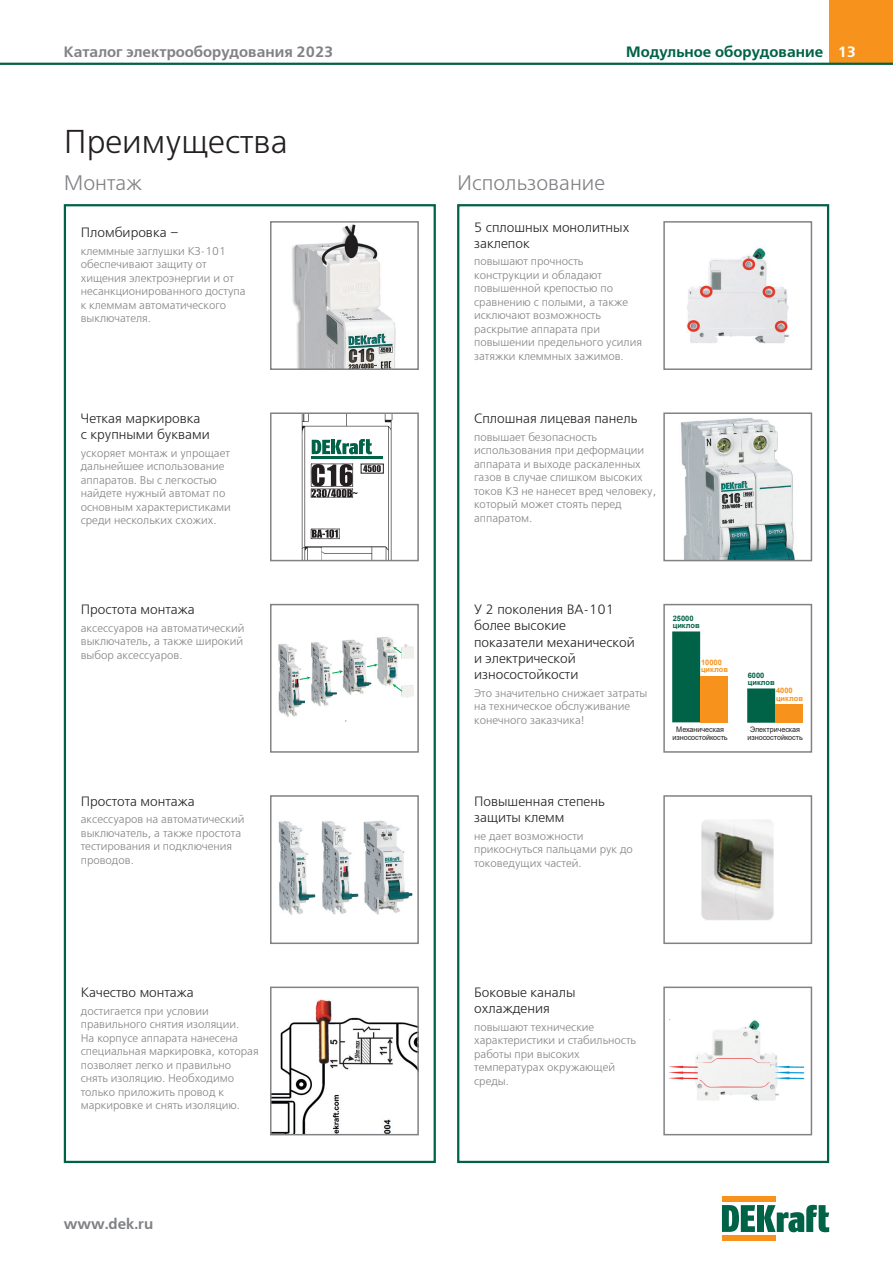
<style>
.page{position:relative;width:893px;height:1263px;background:#fff}
.page>*{position:absolute;margin:0;border:0;box-sizing:border-box;transform-origin:0 0}
.t1{font:33px "Free Set C";color:#231f20}
.t2{font:21px "Free Set C";color:#808285}
.t3{font:700 15px "Free Set C";color:#808285}
.t4{font:700 15px "Free Set C";color:#006246}
.t5{font:13.5px/16.2px "Free Set C";color:#231f20}
.t6{font:11.25px/13.5px "Free Set C";color:#808285}
.t7{font:7.5px/7.5px "Arial";letter-spacing:-.01em;color:#231f20;text-align:center}
.t8{font:700 7.5px/7.5px "Arial";color:#006246}
.t9{font:700 7.5px/7.5px "Arial";color:#f7931d}
.s1{color:#fff}
</style>
<div class="page">
<div style="left:829px;top:0;width:64px;height:64px;background:#f7931d"></div>
<hr style="left:0;top:63px;width:893px;height:2px;background:#006246">
<div style="left:722px;top:1235px;width:54px;height:6px;background:#f7931d"></div>
<div style="left:722px;top:1196px;width:54px;height:5px;background:#f7931d"></div>
<div style="left:757px;top:1205px;width:7px;height:27px;background:#006246"></div>
<svg style="left:764px;top:1205px;width:65px;height:27px"></svg>
<svg style="left:722px;top:1205px;width:33px;height:27px"></svg>
<div style="left:64px;top:204px;width:372px;height:959px;border:2px solid #006246"></div>
<div style="left:457px;top:204px;width:372px;height:959px;border:2px solid #006246"></div>
<img style="left:292px;top:224px;width:104px;height:143px">
<div style="left:270px;top:221px;width:149px;height:149px;border:2px solid #808285"></div>
<img style="left:687px;top:248px;width:102px;height:96px">
<div style="left:663px;top:221px;width:149px;height:149px;border:2px solid #808285"></div>
<img style="left:278px;top:644px;width:27px;height:73px">
<img style="left:311px;top:642px;width:26px;height:64px">
<img style="left:342px;top:639px;width:30px;height:56px">
<img style="left:374px;top:637px;width:24px;height:49px">
<img style="left:401px;top:644px;width:13px;height:15px">
<svg style="left:393px;top:647px;width:9px;height:7px"></svg>
<svg style="left:392px;top:684px;width:22px;height:13px"></svg>
<svg style="left:299px;top:676px;width:12px;height:4px"></svg>
<svg style="left:331px;top:670px;width:12px;height:4px"></svg>
<svg style="left:366px;top:664px;width:12px;height:3px"></svg>
<div style="left:270px;top:604px;width:149px;height:149px;border:2px solid #808285"></div>
<img style="left:278px;top:821px;width:38px;height:93px">
<img style="left:321px;top:821px;width:37px;height:93px">
<img style="left:363px;top:820px;width:49px;height:94px">
<div style="left:270px;top:795px;width:149px;height:149px;border:2px solid #808285"></div>
<svg style="left:302px;top:415px;width:90px;height:143px"></svg>
<div style="left:311px;top:529px;width:28px;height:10px;border:1px dashed #231f20"></div>
<div style="left:270px;top:412px;width:149px;height:149px;border:2px solid #808285"></div>
<img style="left:670px;top:1020px;width:135px;height:81px">
<div style="left:663px;top:986px;width:149px;height:149px;border:2px solid #808285"></div>
<img style="left:701px;top:819px;width:73px;height:101px">
<div style="left:663px;top:795px;width:149px;height:149px;border:2px solid #808285"></div>
<img style="left:680px;top:418px;width:115px;height:140px">
<div style="left:663px;top:412px;width:149px;height:149px;border:2px solid #808285"></div>
<img style="left:273px;top:999px;width:143px;height:133px">
<div style="left:270px;top:986px;width:149px;height:149px;border:2px solid #808285"></div>
<div style="left:672px;top:631px;width:28px;height:91px;background:#006246"></div>
<div style="left:700px;top:676px;width:28px;height:46px;background:#f7931d"></div>
<svg style="left:747px;top:688px;width:28px;height:35px"></svg>
<div style="left:775px;top:704px;width:28px;height:19px;background:#f7931d"></div>
<div style="left:663px;top:604px;width:149px;height:149px;border:2px solid #808285"></div>
<h3 class="t3" style="left:64px;top:43px;width:271px">Каталог электрооборудования 2023</h3>
<h3 class="t4" style="left:626px;top:43px;width:231px">Модульное оборудование <span class="s1">13</span></h3>
<h1 class="t1" style="left:64px;top:122px;width:226px">Преимущества</h1>
<h2 class="t2" style="left:64px;top:171px;width:80px">Монтаж</h2>
<h2 class="t2" style="left:457px;top:171px;width:149px">Использование</h2>
<p class="t5" style="left:81px;top:224px;width:99px">Пломбировка –</p>
<p class="t6" style="left:81px;top:244px;width:166px">клеммные заглушки КЗ-101 обеспечивают защиту от хищения электроэнергии и от несанкционированного доступа к клеммам автоматического выключателя.</p>
<p class="t5" style="left:474px;top:219px;width:157px">5 сплошных монолитных заклепок</p>
<p class="t6" style="left:474px;top:255px;width:169px">повышают прочность конструкции и обладают повышенной крепостью по сравнению с полыми, а также исключают возможность раскрытие аппарата при повышении предельного усилия затяжки клеммных зажимов.</p>
<p class="t5" style="left:81px;top:410px;width:131px">Четкая маркировка с крупными буквами</p>
<p class="t6" style="left:81px;top:446px;width:152px">ускоряет монтаж и упрощает дальнейшее использование аппаратов. Вы с легкостью найдете нужный автомат по основным характеристиками среди нескольких схожих.</p>
<p class="t5" style="left:81px;top:602px;width:116px">Простота монтажа</p>
<p class="t6" style="left:81px;top:622px;width:165px;text-align:justify">аксессуаров на автоматический выключатель, а также широкий выбор аксессуаров.</p>
<p class="t5" style="left:81px;top:793px;width:116px">Простота монтажа</p>
<p class="t6" style="left:81px;top:813px;width:165px">аксессуаров на автоматический выключатель, а также простота тестирования и подключения проводов.</p>
<p class="t5" style="left:81px;top:984px;width:115px">Качество монтажа</p>
<p class="t6" style="left:81px;top:1004px;width:179px">достигается при условии правильного снятия изоляции.<br>На корпусе аппарата нанесена специальная маркировка, которая позволяет легко и правильно снять изоляцию. Необходимо только приложить провод к маркировке и снять изоляцию.</p>
<h3 class="t3" style="left:64px;top:1215px;width:91px">www.dek.ru</h3>
<p class="t5" style="left:474px;top:410px;width:165px">Сплошная лицевая панель</p>
<p class="t6" style="left:474px;top:430px;width:184px">повышает безопасность использования при деформации аппарата и выходе раскаленных газов в случае слишком высоких токов КЗ не нанесет вред человеку, который может стоять перед аппаратом.</p>
<p class="t5" style="left:474px;top:602px;width:162px">У 2 поколения ВА-101 более высокие показатели механической и электрической износостойкости</p>
<p class="t6" style="left:474px;top:686px;width:175px">Это значительно снижает затраты на техническое обслуживание конечного заказчика!</p>
<p class="t5" style="left:474px;top:793px;width:132px">Повышенная степень защиты клемм</p>
<p class="t6" style="left:474px;top:829px;width:160px">не дает возможности прикоснуться пальцами рук до токоведущих частей.</p>
<p class="t8" style="left:673px;top:614px;width:28px">25000 циклов</p>
<p class="t9" style="left:701px;top:659px;width:28px">10000 циклов</p>
<p class="t7" style="left:672px;top:726px;width:57px">Механическая износостойкость</p>
<p class="t8" style="left:748px;top:671px;width:28px">6000 циклов</p>
<p class="t9" style="left:776px;top:687px;width:28px">4000 циклов</p>
<p class="t7" style="left:747px;top:726px;width:57px">Электрическая износостойкость</p>
<p class="t5" style="left:474px;top:984px;width:103px">Боковые каналы охлаждения</p>
<p class="t6" style="left:474px;top:1020px;width:164px">повышают технические характеристики и стабильность работы при высоких температурах окружающей среды.</p>
</div>
